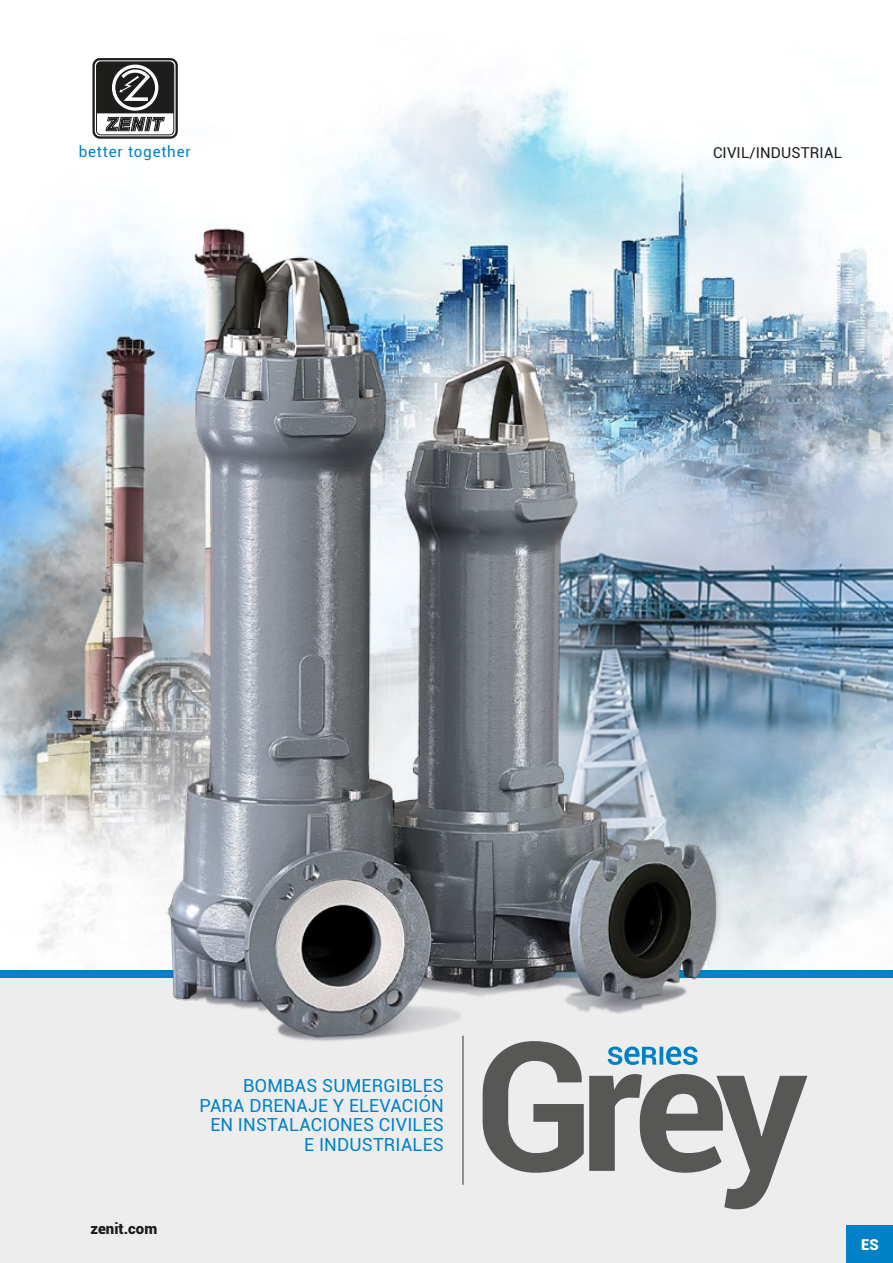
<style>
.page{position:relative;width:893px;height:1263px;background:#fff}
.page>*{position:absolute;margin:0;border:0;box-sizing:border-box;transform-origin:0 0}
.t1{font:18px "Roboto";letter-spacing:.01em;color:#0082c7}
.t2{font:15.15px "Roboto";letter-spacing:.05em;color:#0082c7}
.t3{font:15px "Roboto";letter-spacing:.01em;color:#1d1d1b}
.t4{font:900 15px "Roboto";color:#1d1d1b}
.t5{font:900 15px "Roboto";color:#fff}
</style>
<div class="page">
<img style="left:352px;top:87px;width:541px;height:870px">
<div style="left:0;top:970px;width:893px;height:8px;background:#0082c7"></div>
<div style="left:0;top:978px;width:893px;height:285px;background:#ededed"></div>
<img style="left:0;top:247px;width:72px;height:703px">
<img style="left:72px;top:162px;width:707px;height:949px">
<hr style="left:462px;top:1036px;width:2px;height:149px;background:#706f6f">
<svg style="left:94px;top:59px;width:83px;height:79px"></svg>
<div style="left:92px;top:58px;width:86px;height:81px;border:2px solid #1d1d1b;border-radius:6px"></div>
<div style="left:96px;top:62px;width:78px;height:73px;border:1px solid #1d1d1b;border-radius:4px"></div>
<svg style="left:97px;top:62px;width:77px;height:69px"></svg>
<svg style="left:483px;top:1041px;width:324px;height:168px"></svg>
<svg style="left:608px;top:1046px;width:90px;height:19px"></svg>
<div style="left:847px;top:1225px;width:46px;height:38px;background:#0082c7"></div>
<p class="t2" style="left:79px;top:141px;width:113px">better together</p>
<p class="t3" style="left:713px;top:142px;width:130px">CIVIL/INDUSTRIAL</p>
<p class="t4" style="left:90px;top:1218px;width:68px">zenit.com</p>
<p class="t1" style="left:243px;top:1073px;width:202px">BOMBAS SUMERGIBLES</p>
<p class="t1" style="left:200px;top:1093px;width:246px">PARA DRENAJE Y ELEVACIÓN</p>
<p class="t1" style="left:210px;top:1112px;width:235px">EN INSTALACIONES CIVILES</p>
<p class="t1" style="left:304px;top:1132px;width:141px">E INDUSTRIALES</p>
<p class="t5" style="left:861px;top:1234px;width:19px">ES</p>
</div>
